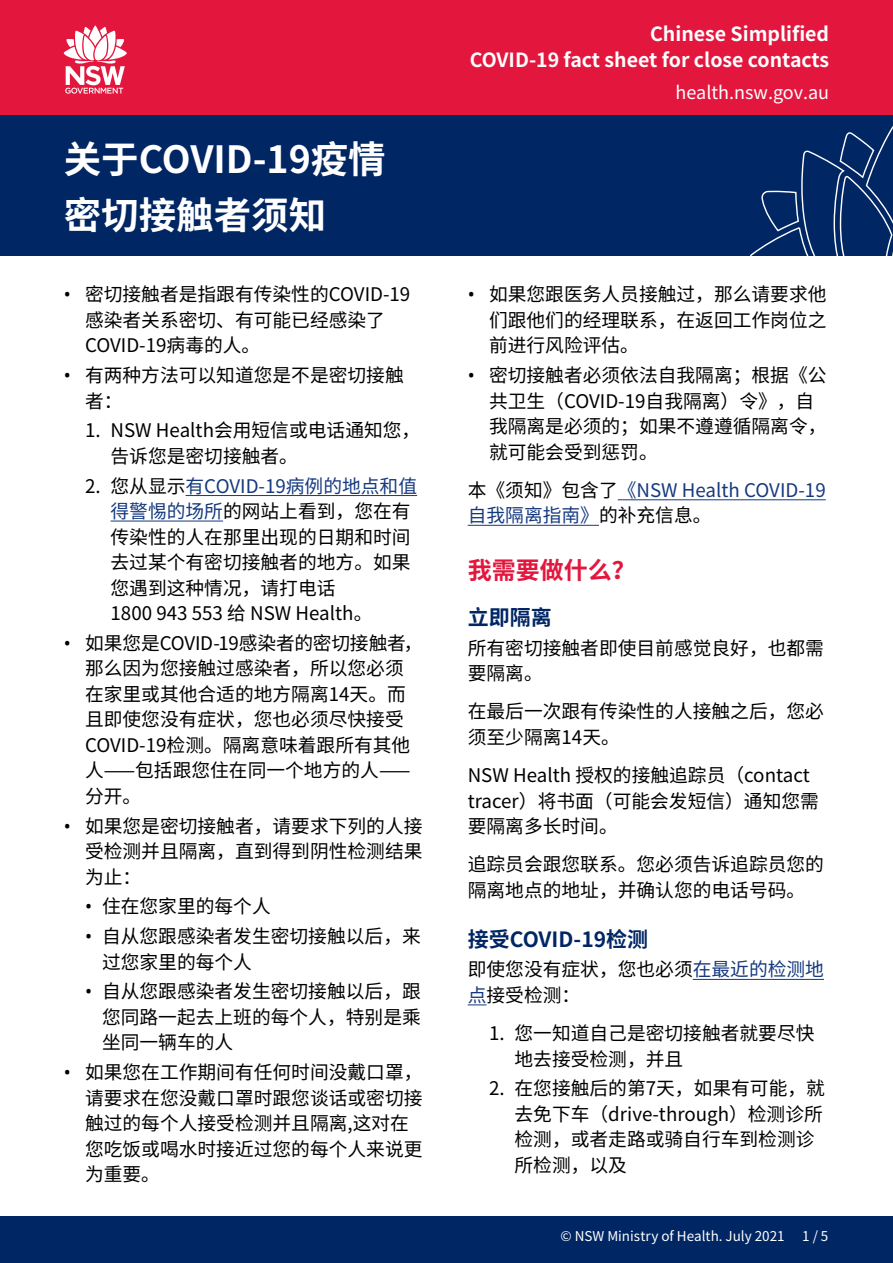
<style>
.page{position:relative;width:893px;height:1263px;background:#fff}
.page>*{position:absolute;margin:0;border:0;box-sizing:border-box;transform-origin:0 0}
._1_1_Cover_Subhead{font:700 37.5px "Noto Sans CJ Ksc";color:#fff}
._1_0_Heading_1{font:700 24px "Noto Sans CJ Ksc";color:#e3173e}
.Subhead{font:700 21px "Noto Sans CJ Ksc";color:#002664}
.t1{font:700 19.5px "Noto Sans CJ Ksc";color:#fff}
._3_0_Body{font:18.75px/25.5px "Noto Sans CJ Ksc";color:#000}
._3_0_Body-2{font:18.75px/25.5px "Noto Sans CJ Ksc";color:#15397f}
.t2{font:18px "Noto Sans CJ Ksc";color:#fff}
.t3{font:13.5px "Noto Sans CJ Ksc";color:#fff}
.s1{font-family:"Noto Sans"}
.s2{color:#15397f}
.s3{color:#000}
</style>
<div class="page">
<div style="left:0;top:1216px;width:893px;height:47px;background:#002664"></div>
<div style="left:0;top:0;width:893px;height:116px;background:#e3173e"></div>
<svg style="left:64px;top:26px;width:63px;height:68px"></svg>
<div style="left:0;top:116px;width:893px;height:140px;background:#002664"></div>
<svg style="left:750px;top:126px;width:143px;height:130px"></svg>
<hr style="left:186px;top:495px;width:231px;height:1px;background:#15397f">
<hr style="left:111px;top:521px;width:112px;height:1px;background:#15397f">
<hr style="left:618px;top:499px;width:208px;height:1px;background:#15397f">
<hr style="left:468px;top:525px;width:131px;height:1px;background:#15397f">
<hr style="left:693px;top:979px;width:131px;height:1px;background:#15397f">
<svg style="left:468px;top:1005px;width:18px;height:1px"></svg>
<p class="_1_1_Cover_Subhead" style="left:64px;top:139px;width:323px">关于COVID-19疫情</p>
<p class="_1_1_Cover_Subhead" style="left:64px;top:194px;width:264px">密切接触者须知</p>
<p class="_3_0_Body" style="left:85px;top:282px;width:327px;text-indent:-21px"><span class="s1">•</span> 密切接触者是指跟有传染性的COVID-19感染者关系密切、有可能已经感染了<br>COVID-19病毒的人。</p>
<p class="_3_0_Body" style="left:85px;top:363px;width:320px;text-indent:-21px"><span class="s1">•</span> 有两种方法可以知道您是不是密切接触者：</p>
<p class="_3_0_Body" style="left:111px;top:418px;width:311px;text-indent:-26px">1. NSW Health会用短信或电话通知您，告诉您是密切接触者。</p>
<p class="_3_0_Body" style="left:111px;top:473px;width:308px;text-indent:-26px">2. 您从显示<span class="s2">有COVID-19病例的地点和值得警惕的场所</span>的网站上看到，您在有传染性的人在那里出现的日期和时间去过某个有密切接触者的地方。如果您遇到这种情况，请打电话<br>1800 943 553 给 NSW Health。</p>
<p class="_3_0_Body" style="left:85px;top:631px;width:339px;text-indent:-21px"><span class="s1">•</span> 如果您是COVID-19感染者的密切接触者，那么因为您接触过感染者，所以您必须在家里或其他合适的地方隔离14天。而且即使您没有症状，您也必须尽快接受<br>COVID-19检测。隔离意味着跟所有其他人⸺包括跟您住在同一个地方的人⸺分开。</p>
<p class="_3_0_Body" style="left:85px;top:813px;width:339px;text-align:justify;text-indent:-21px"><span class="s1">•</span> 如果您是密切接触者，请要求下列的人接受检测并且隔离，直到得到阴性检测结果为止：</p>
<p class="_3_0_Body" style="left:85px;top:894px;width:187px"><span class="s1">•</span> 住在您家里的每个人</p>
<p class="_3_0_Body" style="left:102px;top:924px;width:320px;text-indent:-17px"><span class="s1">•</span> 自从您跟感染者发生密切接触以后，来过您家里的每个人</p>
<p class="_3_0_Body" style="left:102px;top:979px;width:320px;text-align:justify;text-indent:-17px"><span class="s1">•</span> 自从您跟感染者发生密切接触以后，跟您同路一起去上班的每个人，特别是乘坐同一辆车的人</p>
<p class="_3_0_Body" style="left:85px;top:1060px;width:339px;text-indent:-21px"><span class="s1">•</span> 如果您在工作期间有任何时间没戴口罩，请要求在您没戴口罩时跟您谈话或密切接触过的每个人接受检测并且隔离,这对在您吃饭或喝水时接近过您的每个人来说更为重要。</p>
<p class="t1" style="left:650px;top:23px;width:181px">Chinese Simplified</p>
<p class="t1" style="left:470px;top:49px;width:361px">COVID-19 fact sheet for close contacts</p>
<p class="t2" style="left:676px;top:56px;width:155px">health.nsw.gov.au</p>
<p class="t2" style="left:676px;top:83px;width:155px">health.nsw.gov.au</p>
<p class="_3_0_Body" style="left:489px;top:282px;width:339px;text-align:justify;text-indent:-21px"><span class="s1">•</span> 如果您跟医务人员接触过，那么请要求他们跟他们的经理联系，在返回工作岗位之前进行风险评估。</p>
<p class="_3_0_Body" style="left:489px;top:363px;width:339px;text-indent:-21px"><span class="s1">•</span> 密切接触者必须依法自我隔离；根据《公共卫生（COVID-19自我隔离）令》，自我隔离是必须的；如果不遵遵循隔离令，就可能会受到惩罚。</p>
<p class="_3_0_Body-2" style="left:468px;top:478px;width:359px"><span class="s3">本《须知》包含了</span>《NSW Health COVID-19自我隔离指南》<span class="s3">的补充信息。</span></p>
<p class="_1_0_Heading_1" style="left:468px;top:557px;width:169px">我需要做什么？</p>
<p class="Subhead" style="left:468px;top:605px;width:85px">立即隔离</p>
<p class="_3_0_Body" style="left:468px;top:635px;width:358px">所有密切接触者即使目前感觉良好，也都需要隔离。</p>
<p class="_3_0_Body" style="left:468px;top:699px;width:358px">在最后一次跟有传染性的人接触之后，您必须至少隔离14天。</p>
<p class="_3_0_Body" style="left:468px;top:763px;width:353px">NSW Health 授权的接触追踪员（contact tracer）将书面（可能会发短信）通知您需要隔离多长时间。</p>
<p class="_3_0_Body" style="left:468px;top:852px;width:358px">追踪员会跟您联系。您必须告诉追踪员您的隔离地点的地址，并确认您的电话号码。</p>
<p class="Subhead" style="left:468px;top:927px;width:182px">接受COVID-19检测</p>
<p class="_3_0_Body" style="left:468px;top:957px;width:358px">即使您没有症状，您也必须<span class="s2">在最近的检测地点</span>接受检测：</p>
<p class="_3_0_Body" style="left:514px;top:1021px;width:301px;text-indent:-26px">1. 您一知道自己是密切接触者就要尽快地去接受检测，并且</p>
<p class="_3_0_Body" style="left:514px;top:1076px;width:312px;text-indent:-26px">2. 在您接触后的第7天，如果有可能，就去免下车（drive-through）检测诊所检测，或者走路或骑自行车到检测诊所检测，以及</p>
<p class="t3" style="left:561px;top:1228px;width:226px">© NSW Ministry of Health. July 2021</p>
<p class="t3" style="left:802px;top:1228px;width:28px">1 / 5</p>
</div>
